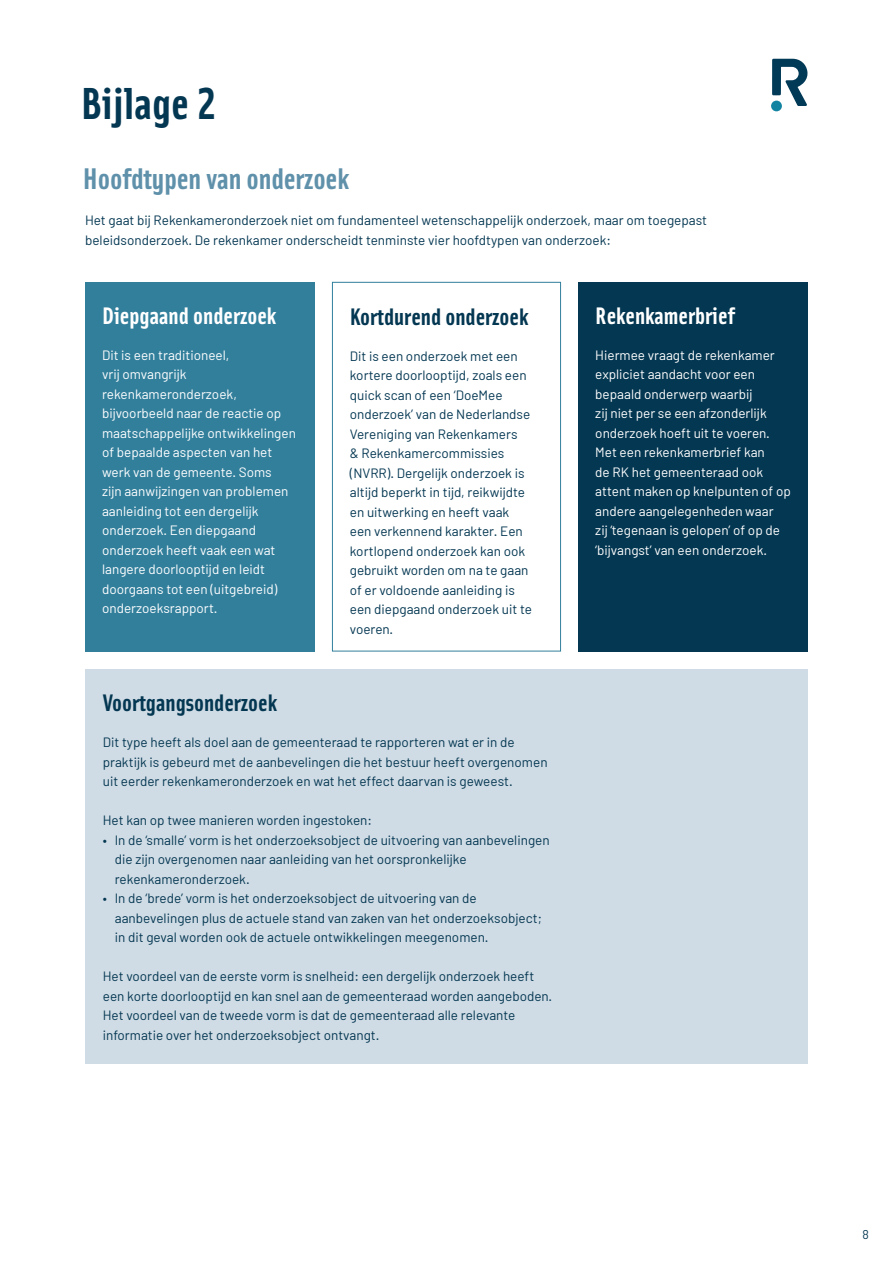
<style>
.page{position:relative;width:893px;height:1263px;background:#fff}
.page>*{position:absolute;margin:0;border:0;box-sizing:border-box;transform-origin:0 0}
.t1{font:700 45px "Solex OT";color:#043752}
.t2{font:700 30px "Solex OT";letter-spacing:-.005em;color:#6091ab}
.t3{font:700 24px "Solex OT";color:#043752}
.t4{font:700 24px "Solex OT";color:#fff}
.t5{font:13.5px/19.5px "Barlow";color:#043752}
.t6{font:13.5px/19.5px "Barlow";color:#fff}
.t7{font:12.75px "Barlow";color:#043752}
</style>
<div class="page">
<div style="left:85px;top:282px;width:230px;height:369px;background:#327f9c"></div>
<div style="left:332px;top:282px;width:229px;height:369px;border:1px solid #327f9c"></div>
<div style="left:578px;top:282px;width:230px;height:369px;background:#043752"></div>
<div style="left:86px;top:669px;width:722px;height:394px;background:#d0dce5"></div>
<svg style="left:772px;top:59px;width:36px;height:47px"></svg>
<div style="left:771px;top:101px;width:11px;height:10px;background:#1383a2;border-radius:50%"></div>
<h1 class="t1" style="left:81px;top:74px;width:136px">Bijlage 2</h1>
<h2 class="t2" style="left:83px;top:159px;width:268px">Hoofdtypen van onderzoek</h2>
<p class="t5" style="left:85px;top:210px;width:624px">Het gaat bij Rekenkameronderzoek niet om fundamenteel wetenschappelijk onderzoek, maar om toegepast beleidsonderzoek. De rekenkamer onderscheidt tenminste vier hoofdtypen van onderzoek:</p>
<h3 class="t4" style="left:102px;top:299px;width:176px">Diepgaand onderzoek</h3>
<p class="t6" style="left:102px;top:345px;width:195px">Dit is een traditioneel,<br>vrij omvangrijk rekenkameronderzoek, bijvoorbeeld naar de reactie op maatschappelijke ontwikkelingen of bepaalde aspecten van het werk van de gemeente. Soms<br>zijn aanwijzingen van problemen aanleiding tot een dergelijk onderzoek. Een diepgaand onderzoek heeft vaak een wat langere doorlooptijd en leidt doorgaans tot een (uitgebreid) onderzoeksrapport.</p>
<h3 class="t3" style="left:350px;top:301px;width:180px">Kortdurend onderzoek</h3>
<p class="t5" style="left:350px;top:346px;width:184px">Dit is een onderzoek met een kortere doorlooptijd, zoals een quick scan of een ‘DoeMee onderzoek’ van de Nederlandse<br>Vereniging van Rekenkamers<br>&amp; Rekenkamercommissies (NVRR). Dergelijk onderzoek is altijd beperkt in tijd, reikwijdte en uitwerking en heeft vaak een verkennend karakter. Een kortlopend onderzoek kan ook gebruikt worden om na te gaan of er voldoende aanleiding is een diepgaand onderzoek uit te voeren.</p>
<h3 class="t3" style="left:103px;top:687px;width:176px">Voortgangsonderzoek</h3>
<p class="t5" style="left:103px;top:732px;width:446px">Dit type heeft als doel aan de gemeenteraad te rapporteren wat er in de praktijk is gebeurd met de aanbevelingen die het bestuur heeft overgenomen uit eerder rekenkameronderzoek en wat het effect daarvan is geweest.</p>
<p class="t5" style="left:103px;top:810px;width:271px">Het kan op twee manieren worden ingestoken:</p>
<p class="t5" style="left:115px;top:830px;width:436px;text-indent:-12px">• In de ‘smalle’ vorm is het onderzoeksobject de uitvoering van aanbevelingen die zijn overgenomen naar aanleiding van het oorspronkelijke rekenkameronderzoek.</p>
<p class="t5" style="left:115px;top:888px;width:429px;text-indent:-12px">• In de ‘brede’ vorm is het onderzoeksobject de uitvoering van de aanbevelingen plus de actuele stand van zaken van het onderzoeksobject; in dit geval worden ook de actuele ontwikkelingen meegenomen.</p>
<p class="t5" style="left:103px;top:966px;width:451px">Het voordeel van de eerste vorm is snelheid: een dergelijk onderzoek heeft een korte doorlooptijd en kan snel aan de gemeenteraad worden aangeboden.<br>Het voordeel van de tweede vorm is dat de gemeenteraad alle relevante informatie over het onderzoeksobject ontvangt.</p>
<h3 class="t4" style="left:595px;top:299px;width:141px">Rekenkamerbrief</h3>
<p class="t6" style="left:595px;top:345px;width:197px">Hiermee vraagt de rekenkamer expliciet aandacht voor een bepaald onderwerp waarbij<br>zij niet per se een afzonderlijk onderzoek hoeft uit te voeren.<br>Met een rekenkamerbrief kan<br>de RK het gemeenteraad ook attent maken op knelpunten of op andere aangelegenheden waar<br>zij ‘tegenaan is gelopen’ of op de ‘bijvangst’ van een onderzoek.</p>
<p class="t7" style="left:862px;top:1226px;width:8px">8</p>
</div>
